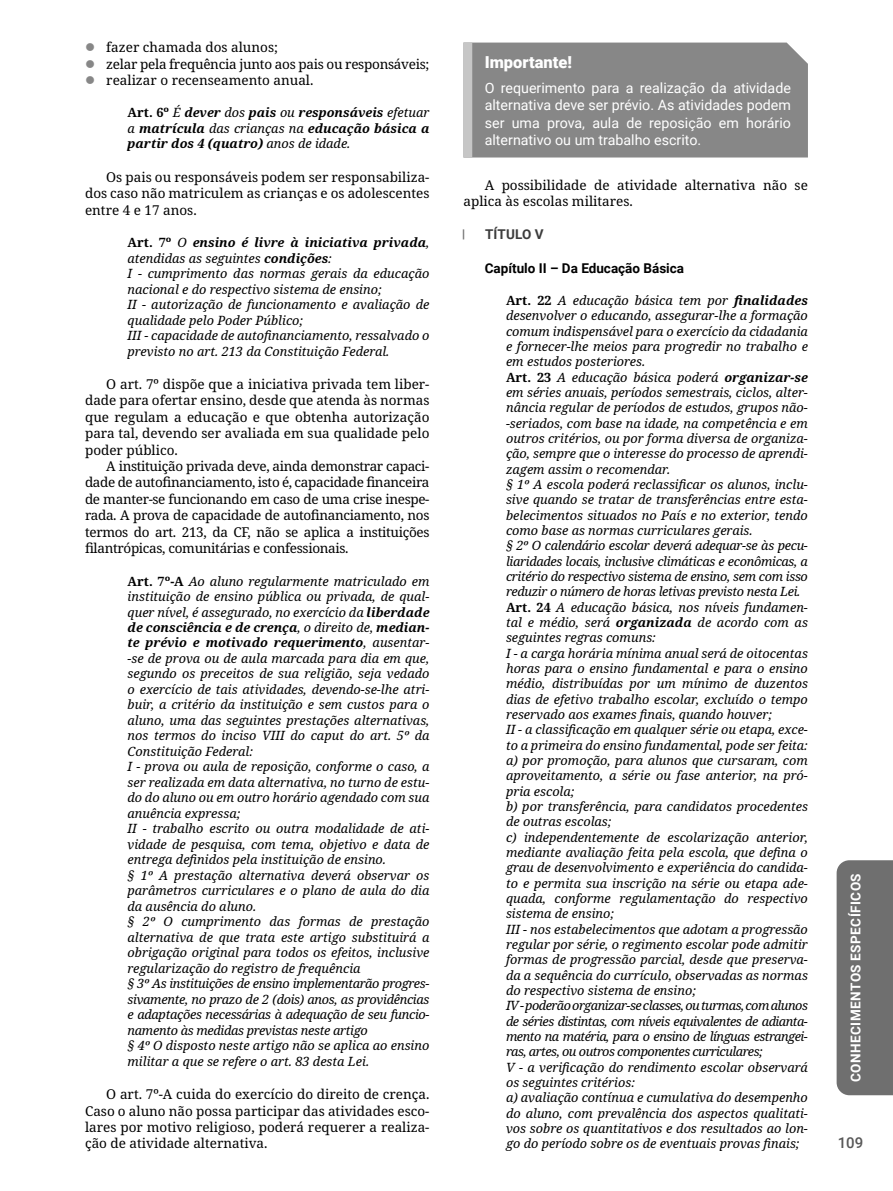
<style>
.page{position:relative;width:893px;height:1191px;background:#fff}
.page>*{position:absolute;margin:0;border:0;box-sizing:border-box;transform-origin:0 0}
.Título{font:900 16.5px "Roboto";color:#fff}
.t1{font:500 15px "Roboto";color:#575757}
.Texto{font:14.25px/17.1px "Roboto";color:#fff;text-align:justify}
.Parágrafos{font:13.5px/16.4px "Noto Serif";color:#000;text-align:justify}
.Parágrafos-2{font:13.5px "Noto Serif";letter-spacing:-.02em;color:#000}
.Subtópico{font:700 13.5px "Roboto";color:#000}
.t2{font:700 13.5px "Roboto";letter-spacing:.035em;color:#fff}
.Tópico{font:700 13.5px "Roboto";letter-spacing:.015em;color:#3c3c3c}
.Artigos_com_recuo{font:italic 12.75px/15.3px "Noto Serif";color:#000;text-align:justify}
.Artigos_com_recuo-2{font:italic 700 12.75px/15.5px "Noto Serif";color:#000;text-align:justify}
.s1{font-style:normal}
.s2{font-weight:400}
.s3{font-weight:700;font-style:normal}
.s4{font-weight:700}
</style>
<div class="page">
<div style="left:837px;top:860px;width:56px;height:235px;background:#6f6f6f"></div>
<div style="left:472px;top:43px;width:336px;height:114px;background:#878787"></div>
<div style="left:463px;top:43px;width:9px;height:114px;background:#c6c6c6"></div>
<p class="Parágrafos" style="left:106px;top:40px;width:173px">fazer chamada dos alunos;</p>
<p class="Parágrafos-2" style="left:106px;top:54px;width:325px">zelar pela frequência junto aos pais ou responsáveis;</p>
<p class="Parágrafos" style="left:106px;top:72px;width:209px">realizar o recenseamento anual.</p>
<p class="Artigos_com_recuo-2" style="left:128px;top:105px;width:303px"><span class="s1">Art. 6º</span> <span class="s2">É</span> dever <span class="s2">dos</span> pais <span class="s2">ou</span> responsáveis <span class="s2">efetuar a</span> matrícula <span class="s2">das crianças na</span> educação básica a partir dos 4 (quatro) <span class="s2">anos de idade.</span></p>
<p class="Parágrafos" style="left:85px;top:169px;width:346px;text-indent:21px">Os pais ou responsáveis podem ser responsabiliza&shy;dos caso não matriculem as crianças e os adolescentes entre 4 e 17 anos.</p>
<p class="Artigos_com_recuo-2" style="left:128px;top:235px;width:303px"><span class="s1">Art. 7º</span> <span class="s2">O</span> ensino é livre à iniciativa privada<span class="s2">, atendidas as seguintes</span> condições<span class="s2">:</span></p>
<p class="Artigos_com_recuo" style="left:128px;top:266px;width:303px">I - cumprimento das normas gerais da educação nacional e do respectivo sistema de ensino;</p>
<p class="Artigos_com_recuo" style="left:128px;top:297px;width:303px">II - autorização de funcionamento e avaliação de qualidade pelo Poder Público;</p>
<p class="Artigos_com_recuo" style="left:128px;top:328px;width:303px">III - capacidade de autofinanciamento, ressalvado o previsto no art. 213 da Constituição Federal.</p>
<p class="Parágrafos" style="left:85px;top:376px;width:346px;text-indent:21px">O art. 7º dispõe que a iniciativa privada tem liber&shy;dade para ofertar ensino, desde que atenda às normas que regulam a educação e que obtenha autorização para tal, devendo ser avaliada em sua qualidade pelo poder público.</p>
<p class="Parágrafos" style="left:85px;top:458px;width:346px;text-indent:21px">A instituição privada deve, ainda demonstrar capaci&shy;dade de autofinanciamento, isto é, capacidade financeira de manter-se funcionando em caso de uma crise inespe&shy;rada. A prova de capacidade de autofinanciamento, nos termos do art. 213, da CF, não se aplica a instituições filantrópicas, comunitárias e confessionais.</p>
<p class="Artigos_com_recuo" style="left:128px;top:573px;width:303px"><span class="s3">Art. 7º-A</span> Ao aluno regularmente matriculado em instituição de ensino pública ou privada, de qual&shy;quer nível, é assegurado, no exercício da <span class="s4">liberdade de consciência e de crença</span>, o direito de, <span class="s4">median&shy;te prévio e motivado requerimento</span>, ausentar--se de prova ou de aula marcada para dia em que, segundo os preceitos de sua religião, seja vedado o exercício de tais atividades, devendo-se-lhe atri&shy;buir, a critério da instituição e sem custos para o aluno, uma das seguintes prestações alternativas, nos termos do inciso VIII do caput do art. 5º da Constituição Federal:</p>
<p class="Artigos_com_recuo" style="left:128px;top:759px;width:303px">I - prova ou aula de reposição, conforme o caso, a ser realizada em data alternativa, no turno de estu&shy;do do aluno ou em outro horário agendado com sua anuência expressa;</p>
<p class="Artigos_com_recuo" style="left:128px;top:821px;width:303px">II - trabalho escrito ou outra modalidade de ati&shy;vidade de pesquisa, com tema, objetivo e data de entrega definidos pela instituição de ensino.</p>
<p class="Artigos_com_recuo" style="left:128px;top:868px;width:303px">§ 1º A prestação alternativa deverá observar os parâmetros curriculares e o plano de aula do dia da ausência do aluno.</p>
<p class="Artigos_com_recuo" style="left:128px;top:914px;width:303px">§ 2º O cumprimento das formas de prestação alternativa de que trata este artigo substituirá a obrigação original para todos os efeitos, inclusive regularização do registro de frequência</p>
<p class="Artigos_com_recuo" style="left:128px;top:976px;width:303px">§ 3º As instituições de ensino implementarão progres&shy;sivamente, no prazo de 2 (dois) anos, as providências e adaptações necessárias à adequação de seu funcio&shy;namento às medidas previstas neste artigo</p>
<p class="Artigos_com_recuo" style="left:128px;top:1038px;width:303px">§ 4º O disposto neste artigo não se aplica ao ensino militar a que se refere o art. 83 desta Lei.</p>
<p class="Parágrafos" style="left:85px;top:1086px;width:346px;text-indent:21px">O art. 7º-A cuida do exercício do direito de crença.<br>Caso o aluno não possa participar das atividades esco&shy;lares por motivo religioso, poderá requerer a realiza&shy;ção de atividade alternativa.</p>
<p class="Título" style="left:485px;top:50px;width:89px">Importante!</p>
<p class="Texto" style="left:485px;top:79px;width:308px">O requerimento para a realização da atividade alternativa deve ser prévio. As atividades podem ser uma prova, aula de reposição em horário alternativo ou um trabalho escrito.</p>
<p class="Parágrafos" style="left:463px;top:177px;width:346px;text-indent:21px">A possibilidade de atividade alternativa não se aplica às escolas militares.</p>
<p class="Tópico" style="left:485px;top:225px;width:60px">TÍTULO V</p>
<p class="Subtópico" style="left:485px;top:258px;width:201px">Capítulo II – Da Educação Básica</p>
<p class="Artigos_com_recuo" style="left:506px;top:293px;width:303px"><span class="s3">Art. 22</span> A educação básica tem por <span class="s4">finalidades </span>desenvolver o educando, assegurar-lhe a formação comum indispensável para o exercício da cidadania e fornecer-lhe meios para progredir no trabalho e em estudos posteriores.</p>
<p class="Artigos_com_recuo" style="left:506px;top:370px;width:303px"><span class="s3">Art. 23</span> A educação básica poderá <span class="s4">organizar-se </span>em séries anuais, períodos semestrais, ciclos, alter&shy;nância regular de períodos de estudos, grupos não--seriados, com base na idade, na competência e em outros critérios, ou por forma diversa de organiza&shy;ção, sempre que o interesse do processo de aprendi&shy;zagem assim o recomendar.</p>
<p class="Artigos_com_recuo" style="left:506px;top:477px;width:303px">§ 1º A escola poderá reclassificar os alunos, inclu&shy;sive quando se tratar de transferências entre esta&shy;belecimentos situados no País e no exterior, tendo como base as normas curriculares gerais.</p>
<p class="Artigos_com_recuo" style="left:506px;top:538px;width:303px">§ 2º O calendário escolar deverá adequar-se às pecu&shy;liaridades locais, inclusive climáticas e econômicas, a critério do respectivo sistema de ensino, sem com isso reduzir o número de horas letivas previsto nesta Lei.</p>
<p class="Artigos_com_recuo" style="left:506px;top:600px;width:303px"><span class="s3">Art. 24</span> A educação básica, nos níveis fundamen&shy;tal e médio, será <span class="s4">organizada</span> de acordo com as seguintes regras comuns:</p>
<p class="Artigos_com_recuo" style="left:506px;top:646px;width:303px">I - a carga horária mínima anual será de oitocentas horas para o ensino fundamental e para o ensino médio, distribuídas por um mínimo de duzentos dias de efetivo trabalho escolar, excluído o tempo reservado aos exames finais, quando houver;</p>
<p class="Artigos_com_recuo" style="left:506px;top:722px;width:303px">II - a classificação em qualquer série ou etapa, exce&shy;to a primeira do ensino fundamental, pode ser feita:</p>
<p class="Artigos_com_recuo" style="left:506px;top:753px;width:303px">a) por promoção, para alunos que cursaram, com aproveitamento, a série ou fase anterior, na pró&shy;pria escola;</p>
<p class="Artigos_com_recuo" style="left:506px;top:799px;width:303px">b) por transferência, para candidatos procedentes de outras escolas;</p>
<p class="Artigos_com_recuo" style="left:506px;top:830px;width:303px">c) independentemente de escolarização anterior, mediante avaliação feita pela escola, que defina o grau de desenvolvimento e experiência do candida&shy;to e permita sua inscrição na série ou etapa ade&shy;quada, conforme regulamentação do respectivo sistema de ensino;</p>
<p class="Artigos_com_recuo" style="left:506px;top:922px;width:303px">III - nos estabelecimentos que adotam a progressão regular por série, o regimento escolar pode admitir formas de progressão parcial, desde que preserva&shy;da a sequência do currículo, observadas as normas do respectivo sistema de ensino;</p>
<p class="Artigos_com_recuo" style="left:506px;top:998px;width:303px">IV - poderão organizar-se classes, ou turmas, com alunos de séries distintas, com níveis equivalentes de adianta&shy;mento na matéria, para o ensino de línguas estrangei&shy;ras, artes, ou outros componentes curriculares;</p>
<p class="Artigos_com_recuo" style="left:506px;top:1060px;width:303px">V - a verificação do rendimento escolar observará os seguintes critérios:</p>
<p class="Artigos_com_recuo" style="left:506px;top:1090px;width:303px">a) avaliação contínua e cumulativa do desempenho do aluno, com prevalência dos aspectos qualitati&shy;vos sobre os quantitativos e dos resultados ao lon&shy;go do período sobre os de eventuais provas finais;</p>
<p class="t2" style="left:846px;top:1082px;width:210px;rotate:-90deg">CONHECIMENTOS ESPECÍFICOS</p>
<p class="t1" style="left:838px;top:1132px;width:27px">109</p>
</div>
